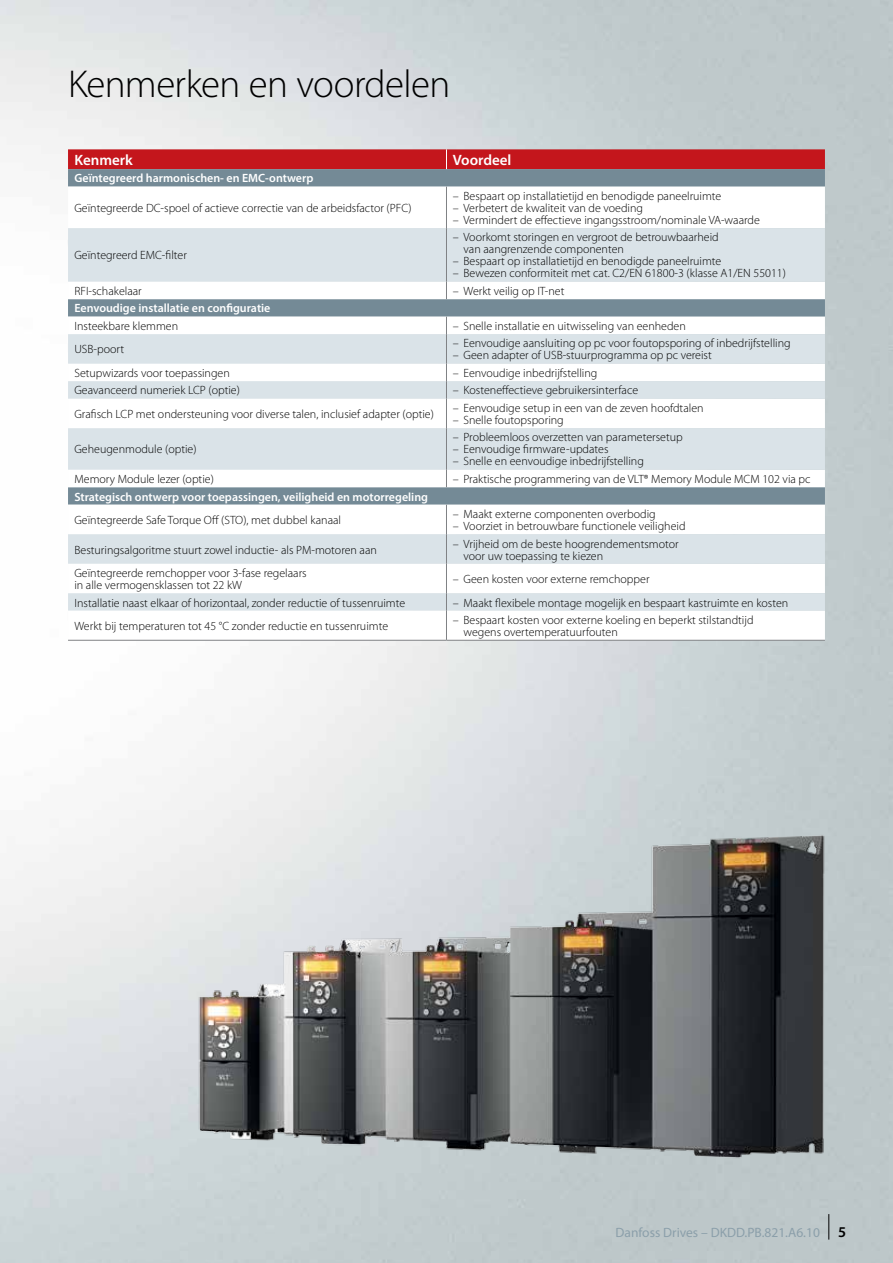
<style>
.page{position:relative;width:893px;height:1263px;background:#fff}
.page>*{position:absolute;margin:0;border:0;box-sizing:border-box;transform-origin:0 0}
.t1{font:300 39px "Myriad Pro";letter-spacing:-.02em;color:#000}
.t2{font:600 15px "Myriad Pro";color:#fff}
.t3{font:13.5px "Myriad Pro";color:#8b9faa}
.t4{font:300 12px/12px "Myriad Pro";color:#000}
.t5{font:600 12px "Myriad Pro";color:#fff}
.s1{font-weight:600;font-size:15px;color:#000}
</style>
<div class="page">
<img style="left:174px;top:716px;width:682px;height:547px">
<svg style="left:68px;top:169px;width:757px;height:18px;background:#788d99"></svg>
<svg style="left:68px;top:228px;width:757px;height:336px;fill:#dae3e8"></svg>
<div style="left:68px;top:149px;width:757px;height:20px;background:#c4161c"></div>
<hr style="left:446px;top:187px;width:1px;height:41px;background:#808285">
<hr style="left:446px;top:228px;width:1px;height:54px;background:#808285">
<svg style="left:446px;top:282px;width:1px;height:17px"></svg>
<svg style="left:446px;top:317px;width:1px;height:17px"></svg>
<hr style="left:446px;top:334px;width:1px;height:30px;background:#808285">
<svg style="left:68px;top:364px;width:757px;height:64px"></svg>
<hr style="left:446px;top:428px;width:1px;height:42px;background:#808285">
<svg style="left:446px;top:470px;width:1px;height:17px"></svg>
<svg style="left:446px;top:505px;width:1px;height:29px"></svg>
<hr style="left:446px;top:534px;width:1px;height:30px;background:#808285">
<svg style="left:68px;top:564px;width:757px;height:76px"></svg>
<hr style="left:68px;top:640px;width:378px;height:1px;background:#808285">
<hr style="left:446px;top:640px;width:379px;height:1px;background:#808285">
<svg style="left:828px;top:1214px;width:1px;height:25px"></svg>
<h1 class="t1" style="left:68px;top:61px;width:384px">Kenmerken en voordelen</h1>
<p class="t2" style="left:74px;top:150px;width:60px">Kenmerk</p>
<p class="t2" style="left:453px;top:150px;width:60px">Voordeel</p>
<p class="t5" style="left:74px;top:171px;width:241px">Geïntegreerd harmonischen- en EMC-ontwerp</p>
<p class="t4" style="left:74px;top:202px;width:339px">Geïntegreerde DC-spoel of actieve correctie van de arbeidsfactor (PFC)</p>
<p class="t4" style="left:453px;top:190px;width:270px">– Bespaart op installatietijd en benodigde paneelruimte</p>
<p class="t4" style="left:453px;top:202px;width:192px">– Verbetert de kwaliteit van de voeding</p>
<p class="t4" style="left:453px;top:214px;width:309px">– Vermindert de effectieve ingangsstroom/nominale VA-waarde</p>
<p class="t4" style="left:74px;top:249px;width:114px">Geïntegreerd EMC-filter</p>
<p class="t4" style="left:463px;top:231px;width:257px;text-indent:-11px">– Voorkomt storingen en vergroot de betrouwbaarheid van aangrenzende componenten</p>
<p class="t4" style="left:453px;top:255px;width:270px">– Bespaart op installatietijd en benodigde paneelruimte</p>
<p class="t4" style="left:453px;top:267px;width:335px">– Bewezen conformiteit met cat. C2/EN 61800-3 (klasse A1/EN 55011)</p>
<p class="t4" style="left:74px;top:285px;width:69px">RFI-schakelaar</p>
<p class="t4" style="left:453px;top:285px;width:113px">– Werkt veilig op IT-net</p>
<p class="t5" style="left:74px;top:301px;width:198px">Eenvoudige installatie en configuratie</p>
<p class="t4" style="left:74px;top:320px;width:105px">Insteekbare klemmen</p>
<p class="t4" style="left:453px;top:320px;width:234px">– Snelle installatie en uitwisseling van eenheden</p>
<p class="t4" style="left:74px;top:343px;width:51px">USB-poort</p>
<p class="t4" style="left:453px;top:337px;width:339px">– Eenvoudige aansluiting op pc voor foutopsporing of inbedrijfstelling</p>
<p class="t4" style="left:453px;top:349px;width:260px">– Geen adapter of USB-stuurprogramma op pc vereist</p>
<p class="t4" style="left:74px;top:367px;width:157px">Setupwizards voor toepassingen</p>
<p class="t4" style="left:453px;top:367px;width:146px">– Eenvoudige inbedrijfstelling</p>
<p class="t4" style="left:74px;top:384px;width:167px">Geavanceerd numeriek LCP (optie)</p>
<p class="t4" style="left:453px;top:384px;width:187px">– Kosteneffectieve gebruikersinterface</p>
<p class="t4" style="left:74px;top:408px;width:361px">Grafisch LCP met ondersteuning voor diverse talen, inclusief adapter (optie)</p>
<p class="t4" style="left:453px;top:402px;width:252px">– Eenvoudige setup in een van de zeven hoofdtalen</p>
<p class="t4" style="left:453px;top:414px;width:112px">– Snelle foutopsporing</p>
<p class="t4" style="left:74px;top:443px;width:124px">Geheugenmodule (optie)</p>
<p class="t4" style="left:453px;top:431px;width:231px">– Probleemloos overzetten van parametersetup</p>
<p class="t4" style="left:453px;top:443px;width:157px">– Eenvoudige firmware-updates</p>
<p class="t4" style="left:453px;top:455px;width:193px">– Snelle en eenvoudige inbedrijfstelling</p>
<p class="t4" style="left:74px;top:473px;width:141px">Memory Module lezer (optie)</p>
<p class="t4" style="left:453px;top:473px;width:359px">– Praktische programmering van de VLT® Memory Module MCM 102 via pc</p>
<p class="t5" style="left:74px;top:489px;width:355px">Strategisch ontwerp voor toepassingen, veiligheid en motorregeling</p>
<p class="t4" style="left:74px;top:514px;width:268px">Geïntegreerde Safe Torque Off (STO), met dubbel kanaal</p>
<p class="t4" style="left:453px;top:508px;width:204px">– Maakt externe componenten overbodig</p>
<p class="t4" style="left:453px;top:520px;width:234px">– Voorziet in betrouwbare functionele veiligheid</p>
<p class="t4" style="left:74px;top:543px;width:304px">Besturingsalgoritme stuurt zowel inductie- als PM-motoren aan</p>
<p class="t4" style="left:463px;top:537px;width:217px;text-indent:-11px">– Vrijheid om de beste hoogrendementsmotor voor uw toepassing te kiezen</p>
<p class="t4" style="left:74px;top:567px;width:234px">Geïntegreerde remchopper voor 3-fase regelaars in alle vermogensklassen tot 22 kW</p>
<p class="t4" style="left:453px;top:573px;width:198px">– Geen kosten voor externe remchopper</p>
<p class="t4" style="left:74px;top:596px;width:332px">Installatie naast elkaar of horizontaal, zonder reductie of tussenruimte</p>
<p class="t4" style="left:453px;top:596px;width:337px">– Maakt flexibele montage mogelijk en bespaart kastruimte en kosten</p>
<p class="t4" style="left:74px;top:620px;width:315px">Werkt bij temperaturen tot 45 °C zonder reductie en tussenruimte</p>
<p class="t4" style="left:463px;top:614px;width:292px;text-indent:-11px">– Bespaart kosten voor externe koeling en beperkt stilstandtijd wegens overtemperatuurfouten</p>
<p class="t3" style="left:615px;top:1224px;width:232px">Danfoss Drives – DKDD.PB.821.A6.10 <span class="s1">5</span></p>
</div>
